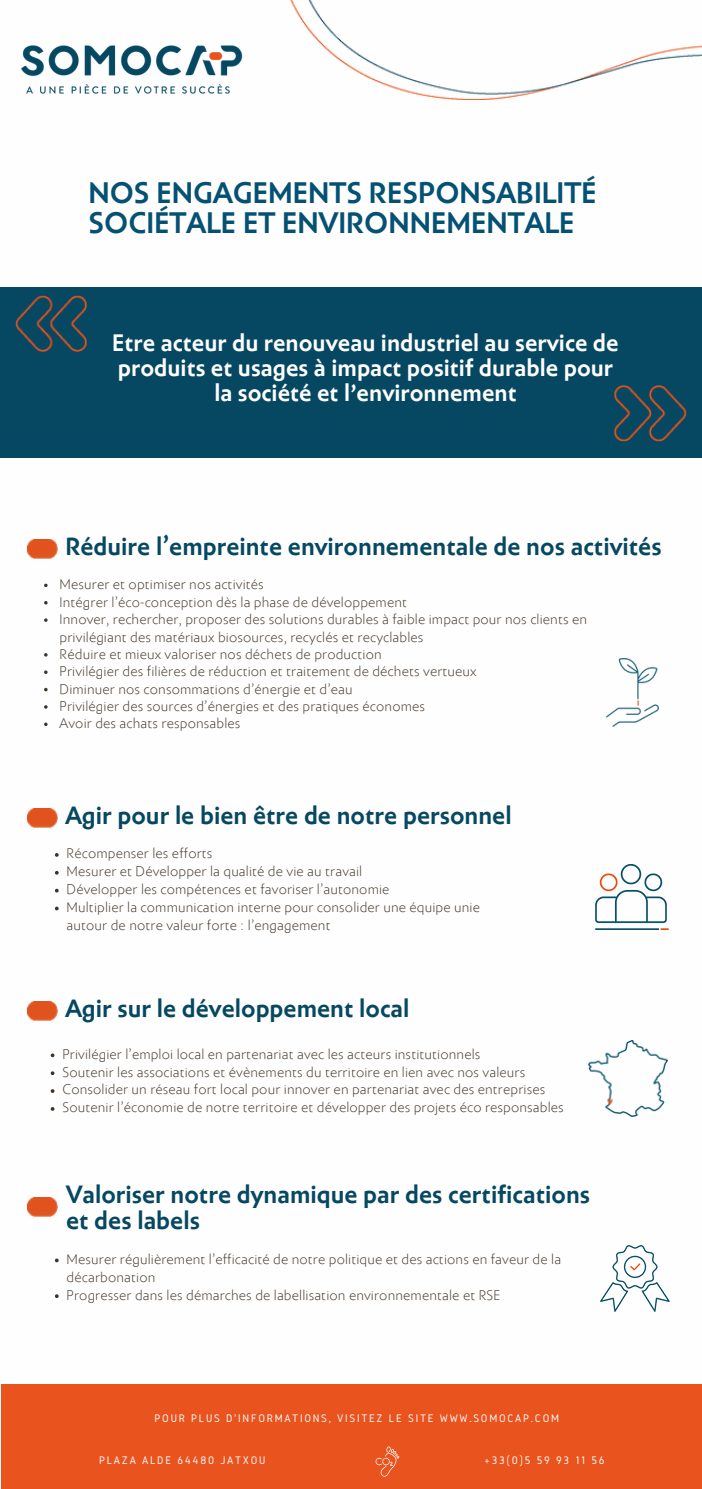
<style>
.page{position:relative;width:702px;height:1489px;background:#fff}
.page>*{position:absolute;margin:0;border:0;box-sizing:border-box;transform-origin:0 0}
.t1{font:500 29.5px/30px "Carot Sans";color:#045174}
.t2{font:500 24.75px/26.2px "Carot Sans";color:#064861}
.t3{font:500 23.75px/25px "Carot Sans";color:#fefefe;text-align:center}
.t4{font:200 14px/17.8px "Carot Sans";letter-spacing:.01em;color:#3e3326}
.t5{font:11.5px "Gidole";letter-spacing:.15em;color:#fefefe}
</style>
<div class="page">
<div style="left:0;top:288px;width:701px;height:170px;background:#064861"></div>
<div style="left:1px;top:1384px;width:699px;height:105px;background:#e9531d"></div>
<svg style="left:375px;top:1446px;width:24px;height:30px"></svg>
<img style="left:28px;top:540px;width:30px;height:18px">
<img style="left:28px;top:809px;width:30px;height:18px">
<img style="left:28px;top:1002px;width:30px;height:19px">
<img style="left:28px;top:1197px;width:30px;height:19px">
<img style="left:21px;top:45px;width:222px;height:49px">
<img style="left:614px;top:385px;width:72px;height:56px">
<img style="left:15px;top:296px;width:72px;height:56px">
<img style="left:588px;top:1040px;width:79px;height:77px">
<img style="left:606px;top:659px;width:52px;height:67px">
<img style="left:600px;top:1246px;width:69px;height:65px">
<img style="left:595px;top:864px;width:73px;height:66px">
<img style="left:290px;top:0;width:411px;height:100px">
<svg style="left:44px;top:584px;width:4px;height:3px"></svg>
<svg style="left:44px;top:601px;width:4px;height:3px"></svg>
<svg style="left:44px;top:618px;width:4px;height:4px"></svg>
<svg style="left:44px;top:653px;width:4px;height:3px"></svg>
<svg style="left:44px;top:670px;width:4px;height:4px"></svg>
<svg style="left:44px;top:688px;width:4px;height:3px"></svg>
<svg style="left:44px;top:705px;width:4px;height:4px"></svg>
<svg style="left:44px;top:722px;width:4px;height:4px"></svg>
<svg style="left:51px;top:1053px;width:3px;height:4px"></svg>
<svg style="left:51px;top:1071px;width:3px;height:4px"></svg>
<svg style="left:51px;top:1089px;width:3px;height:4px"></svg>
<svg style="left:51px;top:1107px;width:3px;height:4px"></svg>
<svg style="left:55px;top:1258px;width:4px;height:4px"></svg>
<svg style="left:55px;top:1294px;width:4px;height:4px"></svg>
<svg style="left:55px;top:853px;width:4px;height:4px"></svg>
<svg style="left:55px;top:871px;width:4px;height:3px"></svg>
<svg style="left:55px;top:889px;width:4px;height:3px"></svg>
<svg style="left:55px;top:906px;width:4px;height:4px"></svg>
<p class="t1" style="left:88px;top:179px;width:509px">NOS ENGAGEMENTS RESPONSABILITÉ<br>SOCIÉTALE ET ENVIRONNEMENTALE</p>
<p class="t3" style="left:112px;top:332px;width:507px">Etre acteur du renouveau industriel au service de produits et usages à impact positif durable pour la société et l'environnement</p>
<p class="t2" style="left:65px;top:534px;width:597px">Réduire l’empreinte environnementale de nos activités</p>
<p class="t4" style="left:60px;top:577px;width:206px">Mesurer et optimiser nos activités</p>
<p class="t4" style="left:60px;top:594px;width:349px">Intégrer l’éco-conception dès la phase de développement</p>
<p class="t4" style="left:60px;top:612px;width:528px">Innover, rechercher, proposer des solutions durables à faible impact pour nos clients en privilégiant des matériaux biosources, recyclés et recyclables</p>
<p class="t4" style="left:60px;top:646px;width:323px">Réduire et mieux valoriser nos déchets de production</p>
<p class="t4" style="left:60px;top:663px;width:418px">Privilégier des filières de réduction et traitement de déchets vertueux</p>
<p class="t4" style="left:60px;top:681px;width:294px">Diminuer nos consommations d’énergie et d’eau</p>
<h2 class="t4" style="left:60px;top:698px;width:367px">Privilégier des sources d’énergies et des pratiques économes</h2>
<p class="t4" style="left:60px;top:715px;width:182px">Avoir des achats responsables</p>
<p class="t2" style="left:65px;top:804px;width:447px">Agir pour le bien être de notre personnel</p>
<p class="t4" style="left:67px;top:845px;width:147px">Récompenser les efforts</p>
<p class="t4" style="left:67px;top:863px;width:297px">Mesurer et Développer la qualité de vie au travail</p>
<p class="t4" style="left:67px;top:881px;width:324px">Développer les compétences et favoriser l’autonomie</p>
<p class="t4" style="left:67px;top:899px;width:414px">Multiplier la communication interne pour consolider une équipe unie autour de notre valeur forte : l’engagement</p>
<h2 class="t2" style="left:65px;top:997px;width:345px">Agir sur le développement local</h2>
<p class="t4" style="left:62px;top:1046px;width:419px">Privilégier l’emploi local en partenariat avec les acteurs institutionnels</p>
<p class="t4" style="left:62px;top:1064px;width:464px">Soutenir les associations et évènements du territoire en lien avec nos valeurs</p>
<p class="t4" style="left:62px;top:1081px;width:484px">Consolider un réseau fort local pour innover en partenariat avec des entreprises</p>
<p class="t4" style="left:62px;top:1099px;width:502px">Soutenir l’économie de notre territoire et développer des projets éco responsables</p>
<p class="t2" style="left:66px;top:1183px;width:525px">Valoriser notre dynamique par des certifications et des labels</p>
<p class="t4" style="left:67px;top:1251px;width:495px">Mesurer régulièrement l’efficacité de notre politique et des actions en faveur de la décarbonation</p>
<p class="t4" style="left:67px;top:1287px;width:435px">Progresser dans les démarches de labellisation environnementale et RSE</p>
<p class="t5" style="left:154px;top:1412px;width:406px">POUR PLUS D'INFORMATIONS, VISITEZ LE SITE WWW.SOMOCAP.COM</p>
<h2 class="t5" style="left:99px;top:1454px;width:168px">PLAZA ALDE 64480 JATXOU</h2>
<p class="t5" style="left:484px;top:1454px;width:122px">+33(0)5 59 93 11 56</p>
</div>
